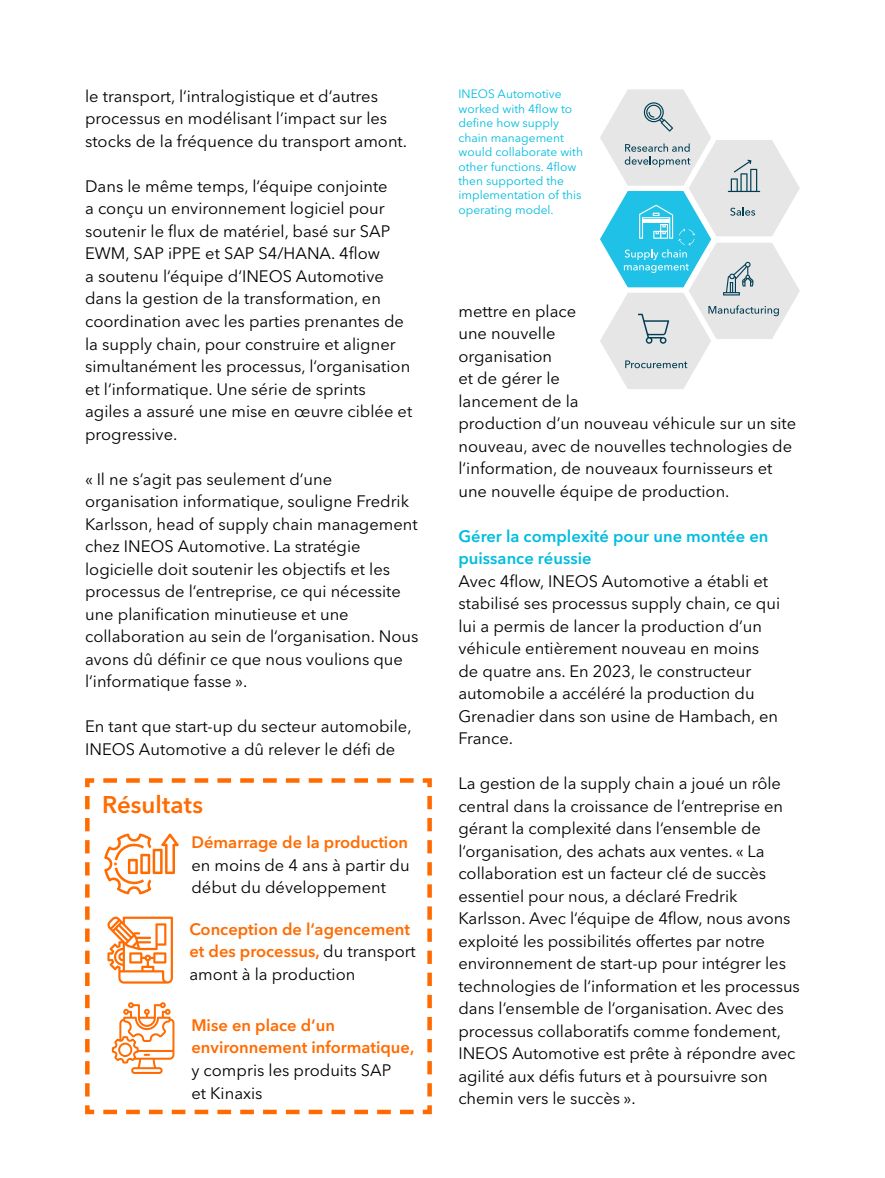
<style>
.page{position:relative;width:885px;height:1178px;background:#fff}
.page>*{position:absolute;margin:0;border:0;box-sizing:border-box;transform-origin:0 0}
.t1{font:600 24px "Avenir Next LT Pro";letter-spacing:.005em;color:#ff6b00}
.t2{font:16.5px/22.5px "Avenir Next LT Pro";color:#000}
.t3{font:600 16.5px/22.5px "Avenir Next LT Pro";color:#ff6b00}
.t4{font:600 16.5px/22.5px "Avenir Next LT Pro";color:#00bddf}
.t5{font:12px/14.4px "Avenir Next LT Pro";color:#00bddf}
.s1{font-weight:400;color:#000}
</style>
<div class="page">
<svg style="left:85px;top:778px;width:347px;height:337px"></svg>
<svg style="left:112px;top:1002px;width:62px;height:72px"></svg>
<svg style="left:107px;top:916px;width:66px;height:67px"></svg>
<svg style="left:104px;top:833px;width:75px;height:61px"></svg>
<svg style="left:600px;top:89px;width:199px;height:300px"></svg>
<p class="t2" style="left:85px;top:85px;width:323px">le transport, l‘intralogistique et d‘autres processus en modélisant l‘impact sur les stocks de la fréquence du transport amont.</p>
<p class="t2" style="left:85px;top:175px;width:329px">Dans le même temps, l‘équipe conjointe<br>a conçu un environnement logiciel pour soutenir le flux de matériel, basé sur SAP EWM, SAP iPPE et SAP S4/HANA. 4flow<br>a soutenu l‘équipe d‘INEOS Automotive dans la gestion de la transformation, en coordination avec les parties prenantes de la supply chain, pour construire et aligner simultanément les processus, l‘organisation et l‘informatique. Une série de sprints agiles a assuré une mise en œuvre ciblée et progressive.</p>
<p class="t2" style="left:85px;top:467px;width:335px">« Il ne s‘agit pas seulement d‘une organisation informatique, souligne Fredrik Karlsson, head of supply chain management chez INEOS Automotive. La stratégie logicielle doit soutenir les objectifs et les processus de l‘entreprise, ce qui nécessite une planification minutieuse et une collaboration au sein de l‘organisation. Nous avons dû définir ce que nous voulions que l‘informatique fasse ».</p>
<p class="t2" style="left:85px;top:715px;width:328px">En tant que start-up du secteur automobile,<br>INEOS Automotive a dû relever le défi de</p>
<h1 class="t1" style="left:102px;top:790px;width:103px">Résultats</h1>
<p class="t3" style="left:191px;top:831px;width:218px">Démarrage de la production</p>
<p class="t2" style="left:191px;top:854px;width:220px">en moins de 4 ans à partir du début du développement</p>
<p class="t3" style="left:189px;top:917px;width:228px">Conception de l‘agencement et des processus, <span class="s1">du transport amont à la production</span></p>
<p class="t3" style="left:191px;top:1014px;width:224px">Mise en place d‘un environnement informatique,</p>
<p class="t2" style="left:191px;top:1059px;width:201px">y compris les produits SAP et Kinaxis</p>
<p class="t5" style="left:458px;top:87px;width:126px">INEOS Automotive worked with 4flow to define how supply chain management would collaborate with other functions. 4flow then supported the implementation of this operating model.</p>
<p class="t2" style="left:458px;top:300px;width:339px">mettre en place<br>une nouvelle<br>organisation<br>et de gérer le<br>lancement de la<br>production d‘un nouveau véhicule sur un site nouveau, avec de nouvelles technologies de l‘information, de nouveaux fournisseurs et une nouvelle équipe de production.</p>
<p class="t4" style="left:458px;top:524px;width:311px">Gérer la complexité pour une montée en puissance réussie</p>
<p class="t2" style="left:458px;top:570px;width:323px">Avec 4flow, INEOS Automotive a établi et stabilisé ses processus supply chain, ce qui lui a permis de lancer la production d‘un véhicule entièrement nouveau en moins de quatre ans. En 2023, le constructeur automobile a accéléré la production du Grenadier dans son usine de Hambach, en France.</p>
<p class="t2" style="left:458px;top:772px;width:343px">La gestion de la supply chain a joué un rôle central dans la croissance de l‘entreprise en gérant la complexité dans l‘ensemble de l‘organisation, des achats aux ventes. « La collaboration est un facteur clé de succès essentiel pour nous, a déclaré Fredrik Karlsson. Avec l‘équipe de 4flow, nous avons exploité les possibilités offertes par notre environnement de start-up pour intégrer les technologies de l‘information et les processus dans l‘ensemble de l‘organisation. Avec des processus collaboratifs comme fondement, INEOS Automotive est prête à répondre avec agilité aux défis futurs et à poursuivre son chemin vers le succès ».</p>
</div>
